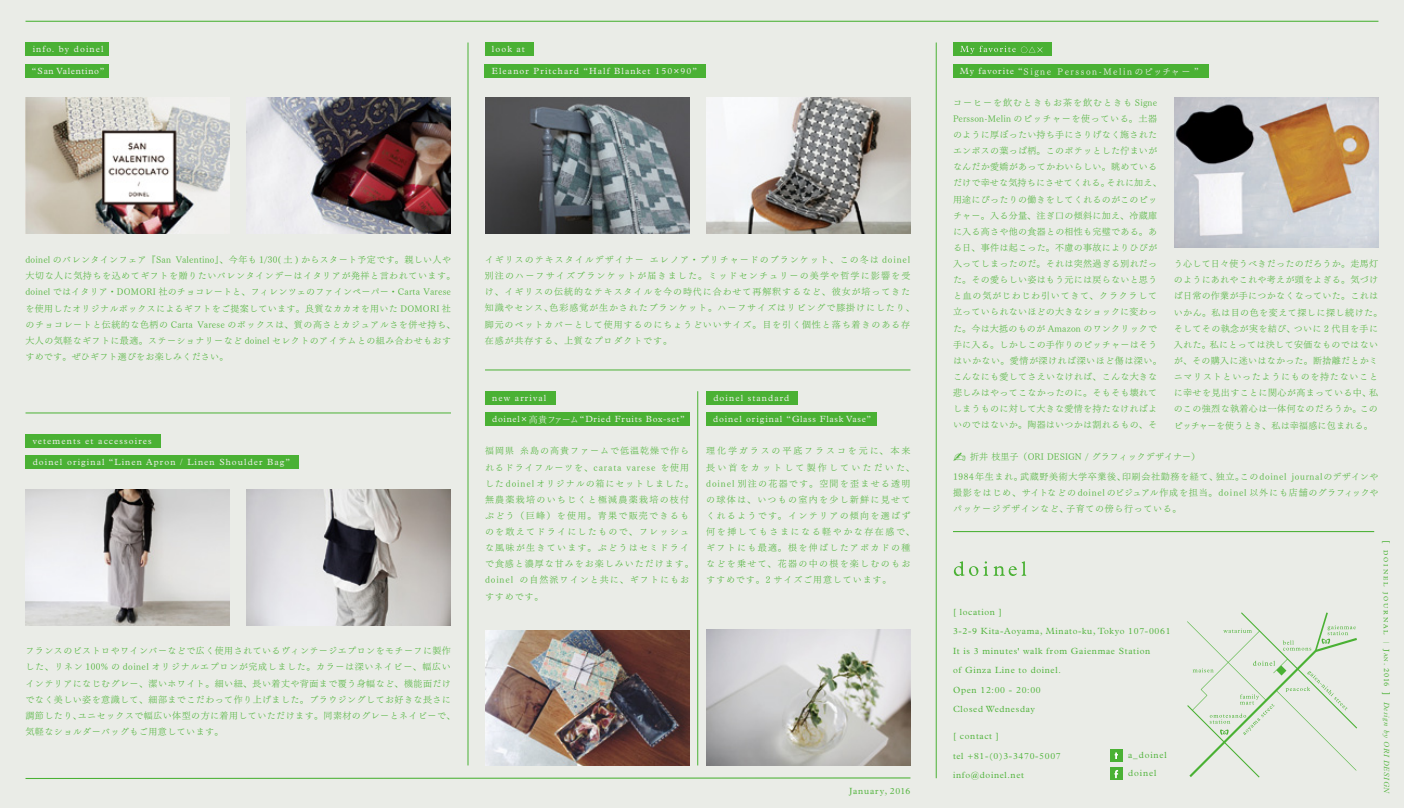
<style>
.page{position:relative;width:1404px;height:808px;background:#fff}
.page>*{position:absolute;margin:0;border:0;box-sizing:border-box;transform-origin:0 0}
.t1{font:9px/16.2px "Tsuku Min Pr 5 L";letter-spacing:.05em;color:#4ab134}
.t2{font:9px/16.2px "Tsuku Min Pr 5 L";letter-spacing:.1em;color:#4ab134}
.t3{font:9px/16.2px "Tsuku Min Pr 5 L";letter-spacing:.11em;color:#4ab134}
.t4{font:300 9px/19.5px "Plantin Std";letter-spacing:.075em;color:#4ab134}
.t5{font:9px/16.2px "Tsuku Min Pr 5 L";letter-spacing:.145em;color:#4ab134}
.t6{font:9px/19.5px "Tsuku Min Pr 5 L";letter-spacing:.075em;color:#4ab134}
.t7{font:9px "Plantin Std";letter-spacing:.12em;color:#eaece7}
.t8{font:9px "Plantin Std";letter-spacing:.075em;color:#eaece7}
.t9{font:9px "Tsuku Min Pr 5 LB";letter-spacing:.175em;color:#eaece7}
.t10{font:9px "Plantin Std";letter-spacing:.1em;color:#eaece7}
.t11{font:300 9px/18px "Plantin Std";letter-spacing:.1em;color:#4ab134}
.t12{font:italic 300 7.5px "Plantin Std";letter-spacing:.1em;color:#4ab134}
.s1{font-family:"Tsuku Min Pr 5 R"}
.s2{font-family:"Plantin Std"}
.s3{font-weight:400;font-style:normal;font-size:9px}
.s4{font-weight:400;font-style:normal;font-size:6.3px}
.s5{font-weight:400;font-style:normal;font-size:6px}
.s6{font-weight:400;font-style:normal}
.s7{font-weight:400;font-style:normal;font-size:5.25px}
</style>
<div class="page">
<div style="left:0;top:1px;width:1402px;height:807px;background:#eaece7"></div>
<hr style="left:26px;top:413px;width:425px;height:1px;background:#4ab134">
<hr style="left:485px;top:370px;width:425px;height:1px;background:#4ab134">
<hr style="left:697px;top:391px;width:1px;height:374px;background:#4ab134">
<hr style="left:467px;top:43px;width:1px;height:722px;background:#4ab134">
<hr style="left:952px;top:531px;width:421px;height:1px;background:#4ab134">
<svg style="left:1187px;top:612px;width:169px;height:165px"></svg>
<div style="left:1110px;top:749px;width:12px;height:12px;background:#4ab134"></div>
<svg style="left:1114px;top:752px;width:3px;height:7px"></svg>
<div style="left:1110px;top:767px;width:12px;height:13px;background:#4ab134"></div>
<svg style="left:1114px;top:770px;width:3px;height:8px"></svg>
<hr style="left:935px;top:43px;width:1px;height:735px;background:#4ab134">
<svg style="left:953px;top:561px;width:73px;height:15px"></svg>
<img style="left:26px;top:489px;width:204px;height:136px">
<img style="left:26px;top:98px;width:204px;height:136px">
<img style="left:247px;top:98px;width:204px;height:136px">
<img style="left:485px;top:98px;width:204px;height:136px">
<img style="left:706px;top:98px;width:204px;height:136px">
<div style="left:26px;top:64px;width:83px;height:14px;background:#4ab134"></div>
<svg style="left:25px;top:777px;width:886px;height:2px;background:#94cc87"></svg>
<hr style="left:26px;top:21px;width:1352px;height:1px;background:#4ab134">
<div style="left:26px;top:434px;width:135px;height:14px;background:#4ab134"></div>
<div style="left:484px;top:64px;width:222px;height:14px;background:#4ab134"></div>
<div style="left:485px;top:412px;width:204px;height:14px;background:#4ab134"></div>
<div style="left:706px;top:391px;width:92px;height:14px;background:#4ab134"></div>
<div style="left:26px;top:455px;width:273px;height:14px;background:#4ab134"></div>
<div style="left:484px;top:43px;width:49px;height:13px;background:#4ab134"></div>
<div style="left:952px;top:64px;width:256px;height:14px;background:#4ab134"></div>
<div style="left:952px;top:43px;width:99px;height:13px;background:#4ab134"></div>
<svg style="left:960px;top:46px;width:82px;height:8px"></svg>
<img style="left:247px;top:489px;width:204px;height:136px">
<div style="left:26px;top:43px;width:83px;height:13px;background:#4ab134"></div>
<div style="left:485px;top:391px;width:70px;height:14px;background:#4ab134"></div>
<div style="left:706px;top:412px;width:170px;height:14px;background:#4ab134"></div>
<img style="left:1174px;top:98px;width:204px;height:150px">
<img style="left:706px;top:629px;width:204px;height:136px">
<img style="left:485px;top:630px;width:204px;height:135px">
<p class="t7" style="left:33px;top:44px;width:72px">info. by doinel</p>
<p class="t8" style="left:32px;top:65px;width:74px">“San Valentino”</p>
<p class="t7" style="left:492px;top:44px;width:34px">look at</p>
<p class="t7" style="left:492px;top:65px;width:207px">Eleanor Pritchard “Half Blanket 150×90”</p>
<p class="t1" style="left:26px;top:251px;width:431px">doinel のバレンタインフェア『San Valentino』、今年も 1/30( 土 ) からスタート予定です。親しい人や大切な人に気持ちを込めてギフトを贈りたいバレンタインデーはイタリアが発祥と言われています。doinel ではイタリア・DOMORI 社のチョコレートと、フィレンツェのファインペーパー・Carta Vareseを使用したオリジナルボックスによるギフトをご提案しています。良質なカカオを用いた DOMORI 社のチョコレートと伝統的な色柄の Carta Varese のボックスは、質の高さとカジュアルさを併せ持ち、大人の気軽なギフトに最適。ステーショナリーなど doinel セレクトのアイテムとの組み合わせもおすすめです。ぜひギフト選びをお楽しみください。</p>
<p class="t7" style="left:33px;top:435px;width:120px">vetements et accessoires</p>
<p class="t7" style="left:33px;top:457px;width:259px">doinel original “Linen Apron / Linen Shoulder Bag”</p>
<p class="t1" style="left:26px;top:642px;width:431px">フランスのビストロやワインバーなどで広く使用されているヴィンテージエプロンをモチーフに製作した、リネン 100% の doinel オリジナルエプロンが完成しました。カラーは深いネイビー、幅広いインテリアになじむグレー、潔いホワイト。細い紐、長い着丈や背面まで覆う身幅など、機能面だけでなく美しい姿を意識して、細部までこだわって作り上げました。ブラウジングしてお好きな長さに調節したり、ユニセックスで幅広い体型の方に着用していただけます。同素材のグレーとネイビーで、気軽なショルダーバッグもご用意しています。</p>
<p class="t2" style="left:484px;top:251px;width:431px">イギリスのテキスタイルデザイナー エレノア・プリチャードのブランケット、この冬は doinel別注のハーフサイズブランケットが届きました。ミッドセンチュリーの美学や哲学に影響を受け、イギリスの伝統的なテキスタイルを今の時代に合わせて再解釈するなど、彼女が培ってきた知識やセンス、色彩感覚が生かされたブランケット。ハーフサイズはリビングで膝掛けにしたり、脚元のベットカバーとして使用するのにちょうどいいサイズ。目を引く個性と落ち着きのある存在感が共存する、上質なプロダクトです。</p>
<p class="t7" style="left:492px;top:393px;width:56px">new arrival</p>
<p class="t7" style="left:713px;top:393px;width:77px">doinel standard</p>
<p class="t8" style="left:492px;top:414px;width:194px">doinel ×<span class="s1">高貴ファーム</span> “Dried Fruits Box-set”</p>
<p class="t10" style="left:713px;top:414px;width:160px">doinel original “Glass Flask Vase”</p>
<p class="t3" style="left:485px;top:442px;width:210px">福岡県 糸島の高貴ファームで低温乾燥で作られるドライフルーツを、carata varese を使用した doinelオリジナルの箱にセットしました。無農薬栽培のいちじくと極減農薬栽培の枝付ぶどう（巨峰）を使用。青果で販売できるものを敢えてドライにしたもので、フレッシュな風味が生きています。ぶどうはセミドライで食感と濃厚な甘みをお楽しみいただけます。doinel の自然派ワインと共に、ギフトにもおすすめです。</p>
<p class="t5" style="left:706px;top:442px;width:210px">理化学ガラスの平底フラスコを元に、本来長い首をカットして製作していただいた、doinel 別注の花器です。空間を歪ませる透明の球体は、いつもの室内を少し新鮮に見せてくれるようです。インテリアの傾向を選ばず何を挿してもさまになる軽やかな存在感で、ギフトにも最適。根を伸ばしたアボカドの種などを乗せて、花器の中の根を楽しむのもおすすめです。2 サイズご用意しています。</p>
<p class="t11" style="left:849px;top:782px;width:62px">January, 2016</p>
<p class="t9" style="left:959px;top:63px;width:240px"><span class="s2">My favorite “</span>Signe Persson-Melinのピッチャー <span class="s2">”</span></p>
<p class="t1" style="left:952px;top:93px;width:210px">コーヒーを飲むときもお茶を飲むときも Signe<br>Persson-Melin のピッチャーを使っている。土器のように厚ぼったい持ち手にさりげなく施されたエンボスの葉っぱ柄。このボテッとした佇まいがなんだか愛嬌があってかわいらしい。眺めているだけで幸せな気持ちにさせてくれる。それに加え、用途にぴったりの働きをしてくれるのがこのピッチャー。入る分量、注ぎ口の傾斜に加え、冷蔵庫に入る高さや他の食器との相性も完璧である。ある日、事件は起こった。不慮の事故によりひびが入ってしまったのだ。それは突然過ぎる別れだった。その愛らしい姿はもう元には戻らないと思うと血の気がじわじわ引いてきて、クラクラして立っていられないほどの大きなショックに変わった。今は大抵のものが Amazon のワンクリックで手に入る。しかしこの手作りのピッチャーはそうはいかない。愛情が深ければ深いほど傷は深い。こんなにも愛してさえいなければ、こんな大きな悲しみはやってこなかったのに。そもそも壊れてしまうものに対して大きな愛情を持たなければよいのではないか。陶器はいつかは割れるもの、そ</p>
<p class="t1" style="left:1173px;top:255px;width:210px">う心して日々使うべきだったのだろうか。走馬灯のようにあれやこれや考えが頭をよぎる。気づけば日常の作業が手につかなくなっていた。これはいかん。私は目の色を変えて探しに探し続けた。そしてその執念が実を結び、ついに 2 代目を手に入れた。私にとっては決して安価なものではないが、その購入に迷いはなかった。断捨離だとかミニマリストといったようにものを持たないことに幸せを見出すことに関心が高まっている中、私のこの強烈な執着心は一体何なのだろうか。このピッチャーを使うとき、私は幸福感に包まれる。</p>
<p class="t6" style="left:952px;top:446px;width:427px;text-indent:17px">折井 枝里子（ORI DESIGN / グラフィックデザイナー）<br>1984年生まれ。武蔵野美術大学卒業後、印刷会社勤務を経て、独立。この doinel journalのデザインや</p>
<p class="t6" style="left:952px;top:483px;width:427px;line-height:16.2px">撮影をはじめ、サイトなどのdoinel のビジュアル作成を担当。doinel 以外にも店舗のグラフィックやパッケージデザインなど、子育ての傍ら行っている。</p>
<p class="t4" style="left:952px;top:602px;width:219px">[ location ]<br>3-2-9 Kita-Aoyama, Minato-ku, Tokyo 107-0061<br>It is 3 minutes' walk from Gaienmae Station<br>of Ginza Line to doinel.<br>Open 12:00 - 20:00<br>Closed Wednesday</p>
<p class="t4" style="left:952px;top:727px;width:109px">[ contact ]<br>tel +81-(0)3-3470-5007 info@doinel.net</p>
<p class="t11" style="left:1128px;top:746px;width:40px">a_doinel doinel</p>
<p class="t12" style="left:1390px;top:540px;width:255px;rotate:90deg"><span class="s3">[</span> <span class="s4">DOINEL JOURNAL</span> <span class="s5">|</span> <span class="s6">J</span><span class="s7">AN</span><span class="s6">. 2016</span> <span class="s3">]</span> Design by ORI DESIGN</p>
</div>
